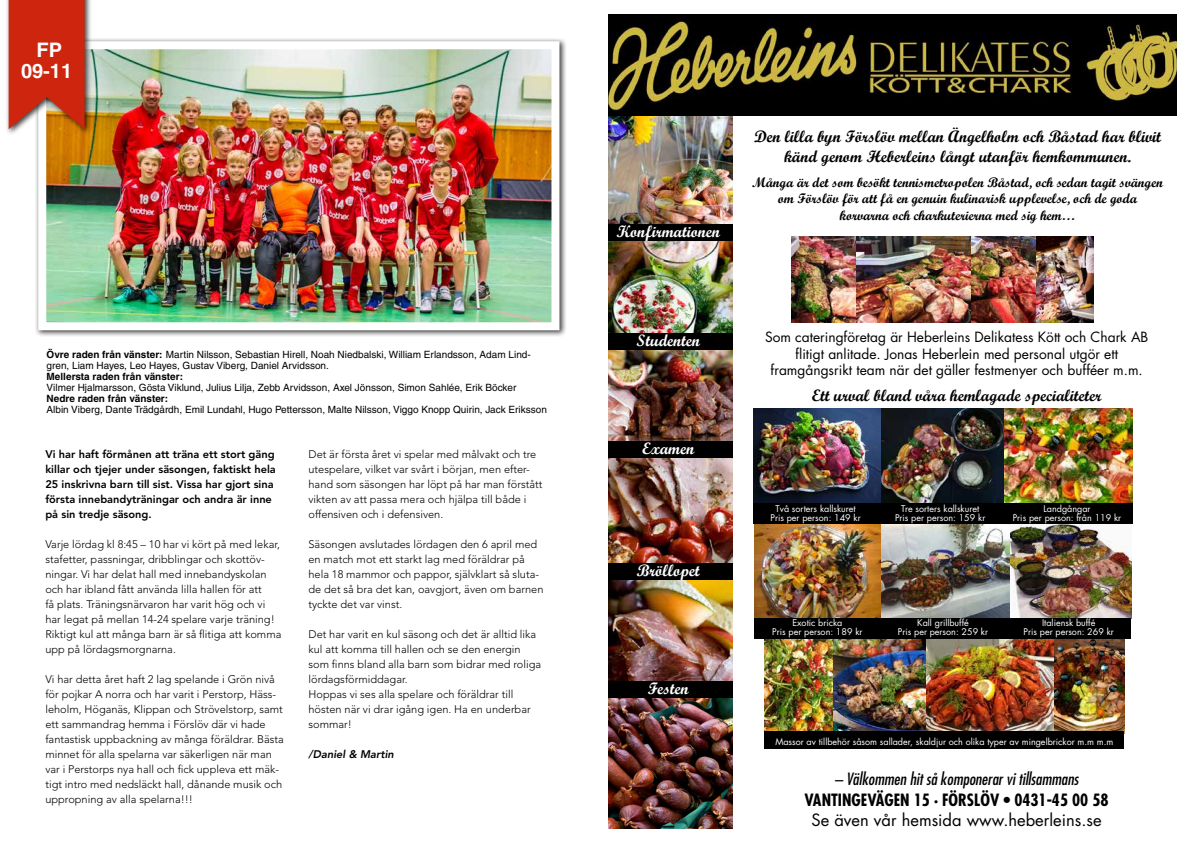
<style>
.page{position:relative;width:1191px;height:842px;background:#fff}
.page>*{position:absolute;margin:0;border:0;box-sizing:border-box;transform-origin:0 0}
.t1{font:700 20px/21px "Helvetica";color:#fff;text-align:center}
.t2{font:16.5px/19.8px "Script MT Bold";color:#000;text-align:center}
.t3{font:16.5px "Script MT Bold";color:#fff}
.t4{font:italic condensed 16.5px "Futura Std";color:#000}
.t5{font:700 condensed 16.5px "Futura Std";color:#000}
.t6{font:16.5px "Futura Std";color:#000}
.t7{font:13.8px/16.5px "Futura Std";color:#000;text-align:center}
.t8{font:13.8px/16.5px "Script MT Bold";color:#000;text-align:center}
.t9{font:300 11px/15px "Avenir";color:#000}
.t10{font:800 11px/15px "Avenir";color:#000}
.t11{font:italic 800 11px "Avenir";color:#000}
.t12{font:10px/11px "Helvetica";color:#000}
.t13{font:700 10px "Helvetica";color:#000}
.t14{font:9px/9px "Futura Std";color:#fff;text-align:center}
.s1{font-weight:700}
</style>
<div class="page">
<div style="left:35px;top:38px;width:532px;height:300px;background:#000;opacity:.75"></div>
<img style="left:47px;top:50px;width:503px;height:271px">
<div style="left:38px;top:41px;width:521px;height:289px;border:8px solid #fff"></div>
<div style="left:5px;top:0;width:87px;height:136px;background:#000;opacity:.75"></div>
<svg style="left:9px;top:0;width:76px;height:129px;background:#cc341b"></svg>
<img style="left:608px;top:14px;width:568px;height:814px">
<h1 class="t1" style="left:21px;top:39px;width:53px">FP<br>09-11</h1>
<p class="t12" style="left:47px;top:349px;width:485px"><span class="s1">Övre raden från vänster:</span> Martin Nilsson, Sebastian Hirell, Noah Niedbalski, William Erlandsson, Adam Lind&shy;gren, Liam Hayes, Leo Hayes, Gustav Viberg, Daniel Arvidsson.</p>
<p class="t13" style="left:47px;top:370px;width:138px">Mellersta raden från vänster:</p>
<p class="t12" style="left:47px;top:382px;width:471px">Vilmer Hjalmarsson, Gösta Viklund, Julius Lilja, Zebb Arvidsson, Axel Jönsson, Simon Sahlée, Erik Böcker</p>
<p class="t13" style="left:47px;top:392px;width:123px">Nedre raden från vänster:</p>
<p class="t12" style="left:47px;top:404px;width:502px">Albin Viberg, Dante Trädgårdh, Emil Lundahl, Hugo Pettersson, Malte Nilsson, Viggo Knopp Quirin, Jack Eriksson</p>
<p class="t10" style="left:45px;top:446px;width:232px">Vi har haft förmånen att träna ett stort gäng killar och tjejer under säsongen, faktiskt hela 25 inskrivna barn till sist. Vissa har gjort sina första innebandyträningar och andra är inne på sin tredje säsong.</p>
<p class="t9" style="left:45px;top:536px;width:237px">Varje lördag kl 8:45 – 10 har vi kört på med lekar, stafetter, passningar, dribblingar och skottöv&shy;ningar. Vi har delat hall med innebandyskolan och har ibland fått använda lilla hallen för att<br>få plats. Träningsnärvaron har varit hög och vi har legat på mellan 14-24 spelare varje träning!<br>Riktigt kul att många barn är så flitiga att komma upp på lördagsmorgnarna.</p>
<p class="t9" style="left:45px;top:671px;width:240px">Vi har detta året haft 2 lag spelande i Grön nivå för pojkar A norra och har varit i Perstorp, Häss&shy;leholm, Höganäs, Klippan och Strövelstorp, samt ett sammandrag hemma i Förslöv där vi hade fantastisk uppbackning av många föräldrar. Bästa minnet för alla spelarna var säkerligen när man var i Perstorps nya hall och fick uppleva ett mäk&shy;tigt intro med nedsläckt hall, dånande musik och uppropning av alla spelarna!!!</p>
<p class="t9" style="left:308px;top:446px;width:235px">Det är första året vi spelar med målvakt och tre utespelare, vilket var svårt i början, men efter&shy;hand som säsongen har löpt på har man förstått vikten av att passa mera och hjälpa till både i offensiven och i defensiven.</p>
<p class="t9" style="left:308px;top:536px;width:236px">Säsongen avslutades lördagen den 6 april med en match mot ett starkt lag med föräldrar på hela 18 mammor och pappor, självklart så sluta&shy;de det så bra det kan, oavgjort, även om barnen tyckte det var vinst.</p>
<p class="t9" style="left:308px;top:626px;width:234px">Det har varit en kul säsong och det är alltid lika kul att komma till hallen och se den energin som finns bland alla barn som bidrar med roliga lördagsförmiddagar.<br>Hoppas vi ses alla spelare och föräldrar till hösten när vi drar igång igen. Ha en underbar sommar!</p>
<p class="t11" style="left:308px;top:747px;width:87px">/Daniel &amp; Martin</p>
<h2 class="t3" style="left:616px;top:221px;width:105px">Konfirmationen</h2>
<h2 class="t2" style="left:754px;top:127px;width:408px">Den lilla byn Förslöv mellan Ängelholm och Båstad har blivit känd genom Heberleins långt utanför hemkommunen.</h2>
<p class="t8" style="left:752px;top:174px;width:412px">Många är det som besökt tennismetropolen Båstad, och sedan tagit svängen om Förslöv för att få en genuin kulinarisk upplevelse, och de goda korvarna och charkuterierna med sig hem…</p>
<h2 class="t3" style="left:636px;top:330px;width:65px">Studenten</h2>
<h2 class="t3" style="left:642px;top:438px;width:54px">Examen</h2>
<h2 class="t3" style="left:637px;top:560px;width:64px">Bröllopet</h2>
<h2 class="t3" style="left:648px;top:678px;width:42px">Festen</h2>
<p class="t7" style="left:765px;top:329px;width:385px">Som cateringföretag är Heberleins Delikatess Kött och Chark AB flitigt anlitade. Jonas Heberlein med personal utgör ett framgångsrikt team när det gäller festmenyer och bufféer m.m.</p>
<h2 class="t2" style="left:812px;top:385px;width:291px">Ett urval bland våra hemlagade specialiteter</h2>
<p class="t14" style="left:770px;top:504px;width:92px">Två sorters kallskuret<br>Pris per person: 149 kr</p>
<p class="t14" style="left:895px;top:504px;width:92px">Tre sorters kallskuret<br>Pris per person: 159 kr</p>
<p class="t14" style="left:1012px;top:504px;width:110px">Landgångar<br>Pris per person: från 119 kr</p>
<p class="t14" style="left:772px;top:619px;width:92px">Exotic bricka<br>Pris per person: 189 kr</p>
<p class="t14" style="left:898px;top:619px;width:92px">Kall grillbuffé<br>Pris per person: 259 kr</p>
<p class="t14" style="left:1023px;top:619px;width:92px">Italiensk buffé<br>Pris per person: 269 kr</p>
<p class="t14" style="left:775px;top:737px;width:340px">Massor av tillbehör såsom sallader, skaldjur och olika typer av mingelbrickor m.m m.m</p>
<h2 class="t4" style="left:834px;top:769px;width:245px">– Välkommen hit så komponerar vi tillsammans</h2>
<h2 class="t5" style="left:804px;top:790px;width:305px">VANTINGEVÄGEN 15 · FÖRSLÖV • 0431-45 00 58</h2>
<h2 class="t6" style="left:811px;top:809px;width:291px">Se även vår hemsida www.heberleins.se</h2>
</div>
